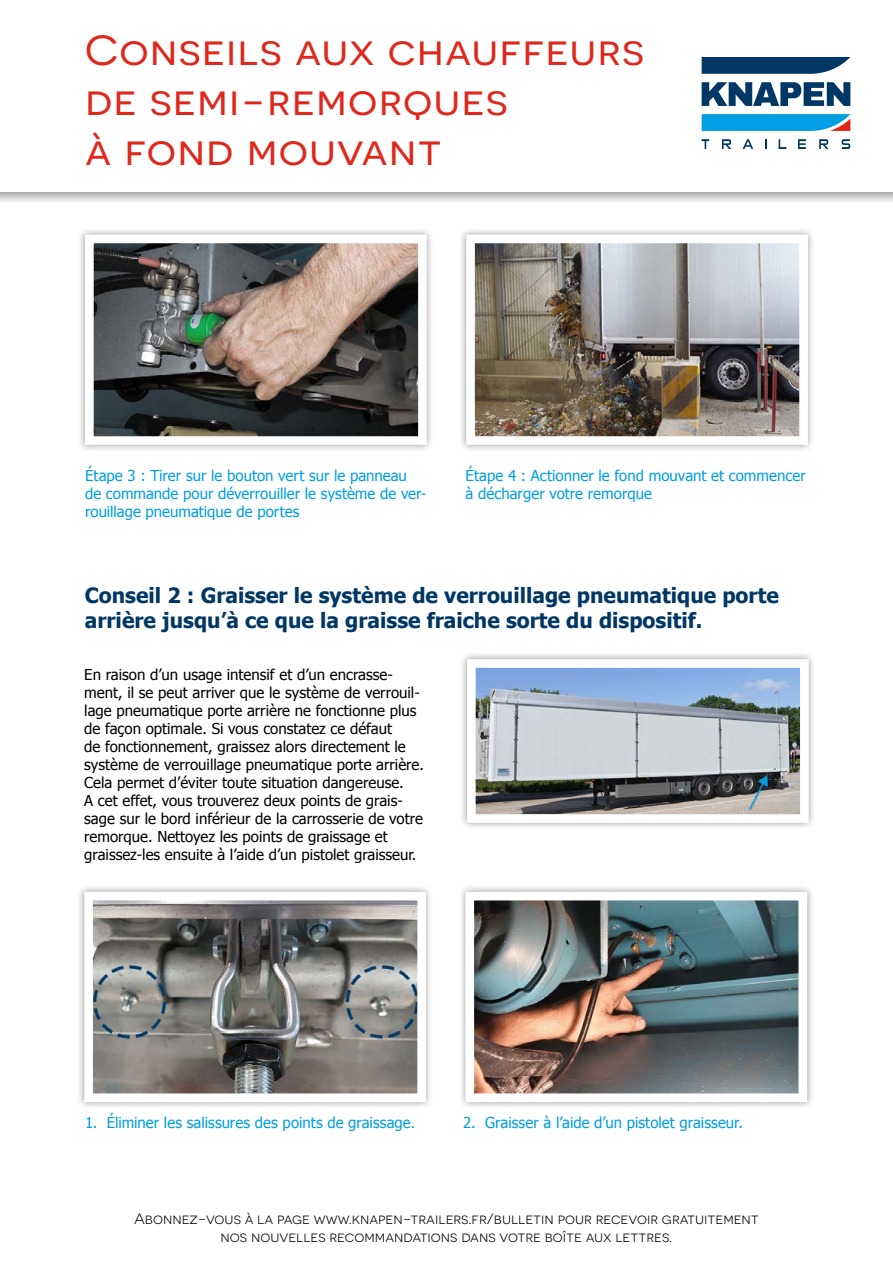
<style>
.page{position:relative;width:893px;height:1263px;background:#fff}
.page>*{position:absolute;margin:0;border:0;box-sizing:border-box;transform-origin:0 0}
.t1{font:42px/50.4px "Novecentosanswide";letter-spacing:.025em;color:#df271c;scale:1.05 1}
.t2{font:700 21px/25.2px "Tahoma";color:#003764}
.t3{font:15px/18px "Tahoma";color:#000}
.t4{font:15px/18px "Tahoma";color:#009fe3}
.t5{font:15px/18px "Novecentosanswide";color:#000;text-align:center}
</style>
<div class="page">
<div style="left:0;top:0;width:893px;height:205px;background:#000;opacity:.4"></div>
<div style="left:0;top:0;width:893px;height:191px;background:#fff"></div>
<svg style="left:702px;top:57px;width:148px;height:17px;background:#174972"></svg>
<svg style="left:702px;top:114px;width:148px;height:17px;background:#159edc"></svg>
<svg style="left:702px;top:82px;width:148px;height:24px"></svg>
<svg style="left:702px;top:139px;width:7px;height:10px"></svg>
<svg style="left:743px;top:139px;width:10px;height:10px"></svg>
<svg style="left:779px;top:139px;width:7px;height:10px"></svg>
<svg style="left:798px;top:139px;width:8px;height:10px"></svg>
<svg style="left:819px;top:139px;width:9px;height:10px"></svg>
<svg style="left:842px;top:139px;width:8px;height:10px"></svg>
<svg style="left:722px;top:139px;width:9px;height:10px"></svg>
<div style="left:77px;top:226px;width:358px;height:227px;background:#f8f8f8"></div>
<svg style="left:81px;top:231px;width:350px;height:218px;background:#7c7774"></svg>
<div style="left:458px;top:226px;width:358px;height:227px;background:#f8f8f8"></div>
<img style="left:462px;top:231px;width:350px;height:218px">
<div style="left:76px;top:884px;width:358px;height:226px;background:#f8f8f8"></div>
<svg style="left:80px;top:888px;width:349px;height:218px;background:#908f8d"></svg>
<div style="left:459px;top:651px;width:358px;height:179px;background:#f7f7f7"></div>
<img style="left:463px;top:655px;width:349px;height:171px">
<div style="left:457px;top:884px;width:358px;height:226px;background:#f8f8f8"></div>
<img style="left:462px;top:888px;width:349px;height:218px">
<h1 class="t1" style="left:85px;top:24px;width:534px">Conseils aux chauffeurs de semi-remorques<br>à fond mouvant</h1>
<p class="t4" style="left:85px;top:466px;width:343px">Étape 3 : Tirer sur le bouton vert sur le panneau de commande pour déverrouiller le système de ver&shy;rouillage pneumatique de portes</p>
<p class="t4" style="left:466px;top:466px;width:342px">Étape 4 : Actionner le fond mouvant et commencer à décharger votre remorque</p>
<h2 class="t2" style="left:85px;top:581px;width:696px">Conseil 2 : Graisser le système de verrouillage pneumatique porte arrière jusqu’à ce que la graisse fraiche sorte du dispositif.</h2>
<p class="t3" style="left:84px;top:664px;width:341px">En raison d’un usage intensif et d’un encrasse&shy;ment, il se peut arriver que le système de verrouil&shy;lage pneumatique porte arrière ne fonctionne plus de façon optimale. Si vous constatez ce défaut<br>de fonctionnement, graissez alors directement le système de verrouillage pneumatique porte arrière.<br>Cela permet d’éviter toute situation dangereuse.<br>A cet effet, vous trouverez deux points de grais&shy;sage sur le bord inférieur de la carrosserie de votre remorque. Nettoyez les points de graissage et graissez-les ensuite à l’aide d’un pistolet graisseur.</p>
<p class="t4" style="left:85px;top:1113px;width:332px">1. Éliminer les salissures des points de graissage.</p>
<p class="t4" style="left:463px;top:1113px;width:281px">2. Graisser à l’aide d’un pistolet graisseur.</p>
<p class="t5" style="left:134px;top:1209px;width:626px">Abonnez-vous à la page www.knapen-trailers.fr/bulletin pour recevoir gratuitement nos nouvelles recommandations dans votre boîte aux lettres.</p>
</div>
